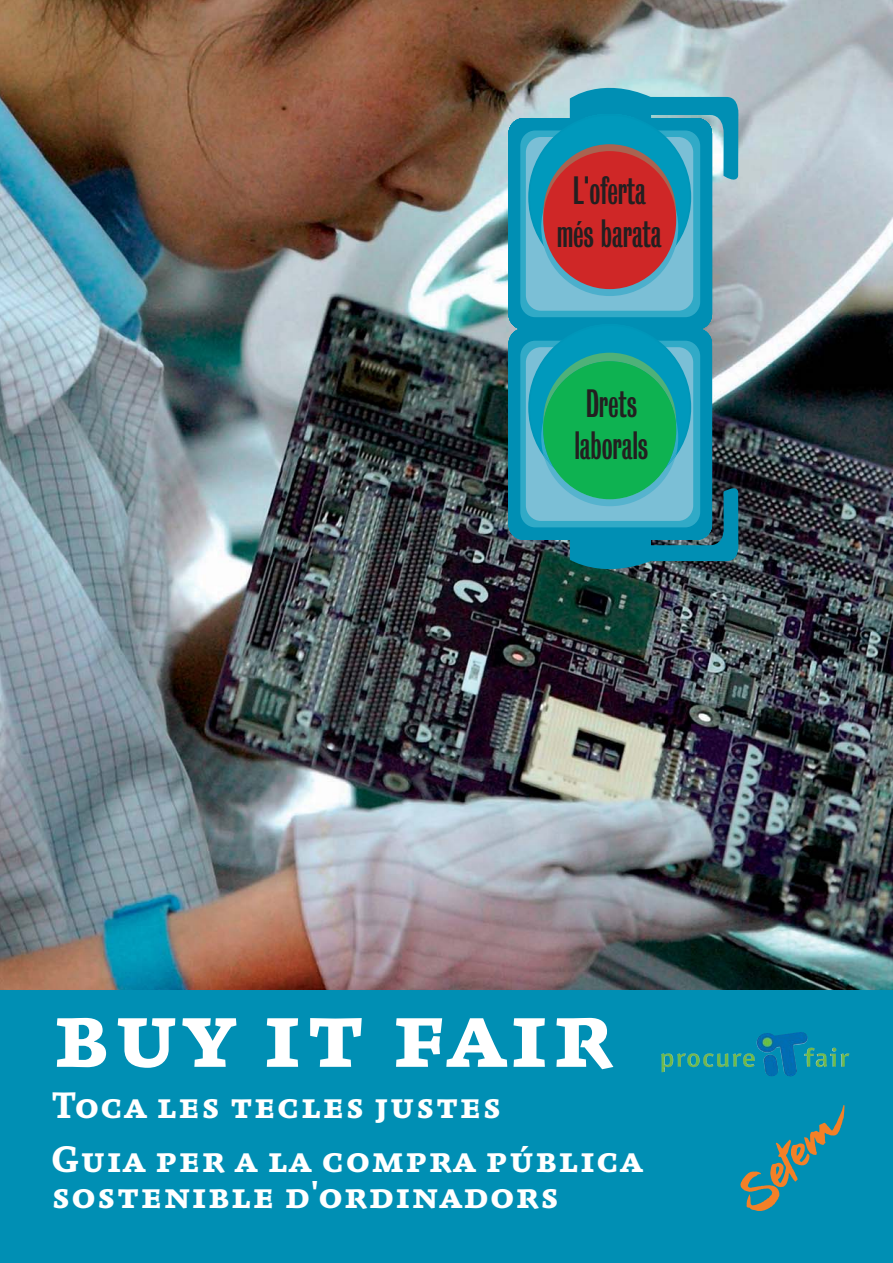
<style>
.page{position:relative;width:893px;height:1263px;background:#fff}
.page>*{position:absolute;margin:0;border:0;box-sizing:border-box;transform-origin:0 0}
.t1{font:97.5px "Absara TF Bold SC";color:#fff}
.t2{font:37.5px/54px "Absara TF Bold SC";color:#fff}
.t3{font:36px/42.5px "Bureau Setem Condensed";color:#231f20;text-align:center}
</style>
<div class="page">
<img style="left:0;top:0;width:892px;height:991px">
<div style="left:0;top:991px;width:892px;height:272px;background:#008fb4"></div>
<div style="left:508px;top:118px;width:204px;height:212px;background:#008fb4;border-radius:15px"></div>
<div style="left:520px;top:131px;width:180px;height:186px;background:#31aac7;border-radius:15px"></div>
<div style="left:526px;top:137px;width:167px;height:174px;background:#7bbfd6;border-radius:15px"></div>
<svg style="left:528px;top:75px;width:212px;height:222px"></svg>
<div style="left:508px;top:328px;width:204px;height:212px;background:#008fb4;border-radius:15px"></div>
<svg style="left:520px;top:341px;width:180px;height:186px"></svg>
<svg style="left:528px;top:324px;width:212px;height:256px"></svg>
<div style="left:543px;top:151px;width:133px;height:138px;background:#cf2727;border-radius:50%"></div>
<img style="left:788px;top:1032px;width:19px;height:45px">
<svg style="left:740px;top:1105px;width:104px;height:106px"></svg>
<p class="t3" style="left:557px;top:170px;width:106px">L'oferta més barata</p>
<p class="t3" style="left:574px;top:383px;width:75px">Drets laborals</p>
<h1 class="t1" style="left:51px;top:976px;width:565px">buy it fair</h1>
<p class="t2" style="left:51px;top:1078px;width:594px">Toca les tecles justes<br>Guia per a la compra pública</p>
<p class="t2" style="left:51px;top:1168px;width:510px">sostenible d'ordinadors</p>
</div>
